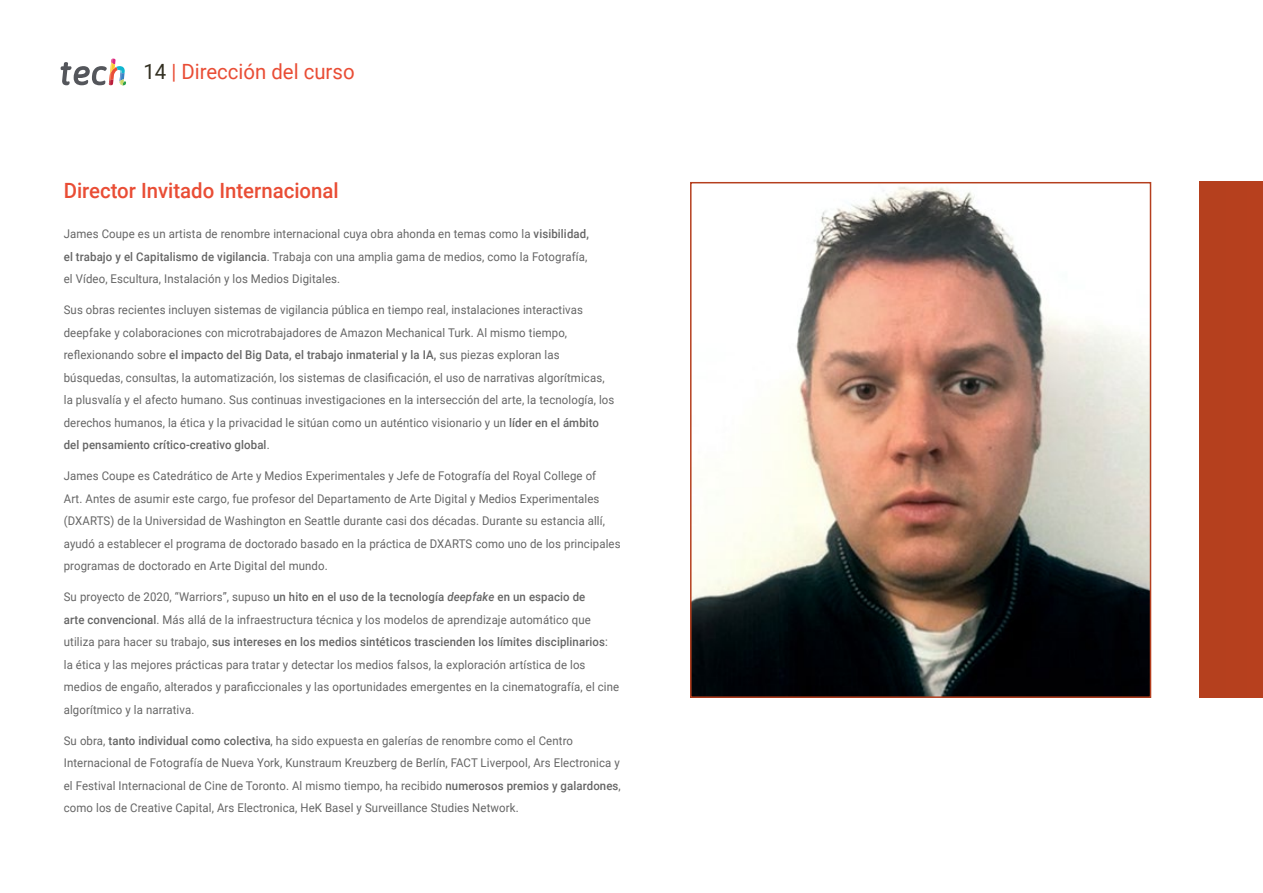
<style>
.page{position:relative;width:1263px;height:893px;background:#fff}
.page>*{position:absolute;margin:0;border:0;box-sizing:border-box;transform-origin:0 0}
.t1{font:500 21px "Roboto";color:#e94d35}
.t2{font:21px "Roboto";color:#e94d35}
.t3{font:12px/22.5px "Roboto";letter-spacing:.01em;color:#656565;scale:.95 1}
.s1{color:#312e20}
.s2{font-weight:500}
.s3{font-weight:500;font-style:italic}
</style>
<div class="page">
<svg style="left:61px;top:59px;width:65px;height:27px"></svg>
<img style="left:693px;top:186px;width:455px;height:509px">
<div style="left:690px;top:182px;width:461px;height:516px;border:2px solid #b53f1e"></div>
<div style="left:1199px;top:182px;width:64px;height:516px;background:#b6401e"></div>
<h1 class="t2" style="left:144px;top:57px;width:213px"><span class="s1">14</span> | Dirección del curso</h1>
<h1 class="t1" style="left:64px;top:175px;width:276px">Director Invitado Internacional</h1>
<p class="t3" style="left:64px;top:222px;width:554px">James Coupe es un artista de renombre internacional cuya obra ahonda en temas como la <span class="s2">visibilidad, el trabajo y el Capitalismo de vigilancia</span>. Trabaja con una amplia gama de medios, como la Fotografía, el Vídeo, Escultura, Instalación y los Medios Digitales.</p>
<p class="t3" style="left:64px;top:298px;width:581px">Sus obras recientes incluyen sistemas de vigilancia pública en tiempo real, instalaciones interactivas deepfake y colaboraciones con microtrabajadores de Amazon Mechanical Turk. Al mismo tiempo, reflexionando sobre <span class="s2">el impacto del Big Data, el trabajo inmaterial y la IA,</span> sus piezas exploran las búsquedas, consultas, la automatización, los sistemas de clasificación, el uso de narrativas algorítmicas, la plusvalía y el afecto humano. Sus continuas investigaciones en la intersección del arte, la tecnología, los derechos humanos, la ética y la privacidad le sitúan como un auténtico visionario y un <span class="s2">líder en el ámbito del pensamiento crítico-creativo global</span>.</p>
<p class="t3" style="left:64px;top:464px;width:588px">James Coupe es Catedrático de Arte y Medios Experimentales y Jefe de Fotografía del Royal College of<br>Art. Antes de asumir este cargo, fue profesor del Departamento de Arte Digital y Medios Experimentales (DXARTS) de la Universidad de Washington en Seattle durante casi dos décadas. Durante su estancia allí, ayudó a establecer el programa de doctorado basado en la práctica de DXARTS como uno de los principales programas de doctorado en Arte Digital del mundo.</p>
<p class="t3" style="left:64px;top:585px;width:586px">Su proyecto de 2020, “Warriors”, supuso <span class="s2">un hito en el uso de la tecnología</span> <span class="s3">deepfake</span> <span class="s2">en un espacio de<br>arte convencional</span>. Más allá de la infraestructura técnica y los modelos de aprendizaje automático que utiliza para hacer su trabajo, <span class="s2">sus intereses en los medios sintéticos trascienden los límites disciplinarios</span>: la ética y las mejores prácticas para tratar y detectar los medios falsos, la exploración artística de los medios de engaño, alterados y paraficcionales y las oportunidades emergentes en la cinematografía, el cine algorítmico y la narrativa.</p>
<p class="t3" style="left:64px;top:729px;width:588px">Su obra, <span class="s2">tanto individual como colectiva</span>, ha sido expuesta en galerías de renombre como el Centro Internacional de Fotografía de Nueva York, Kunstraum Kreuzberg de Berlín, FACT Liverpool, Ars Electronica y el Festival Internacional de Cine de Toronto. Al mismo tiempo, ha recibido <span class="s2">numerosos premios y galardones</span>, como los de Creative Capital, Ars Electronica, HeK Basel y Surveillance Studies Network.</p>
</div>
